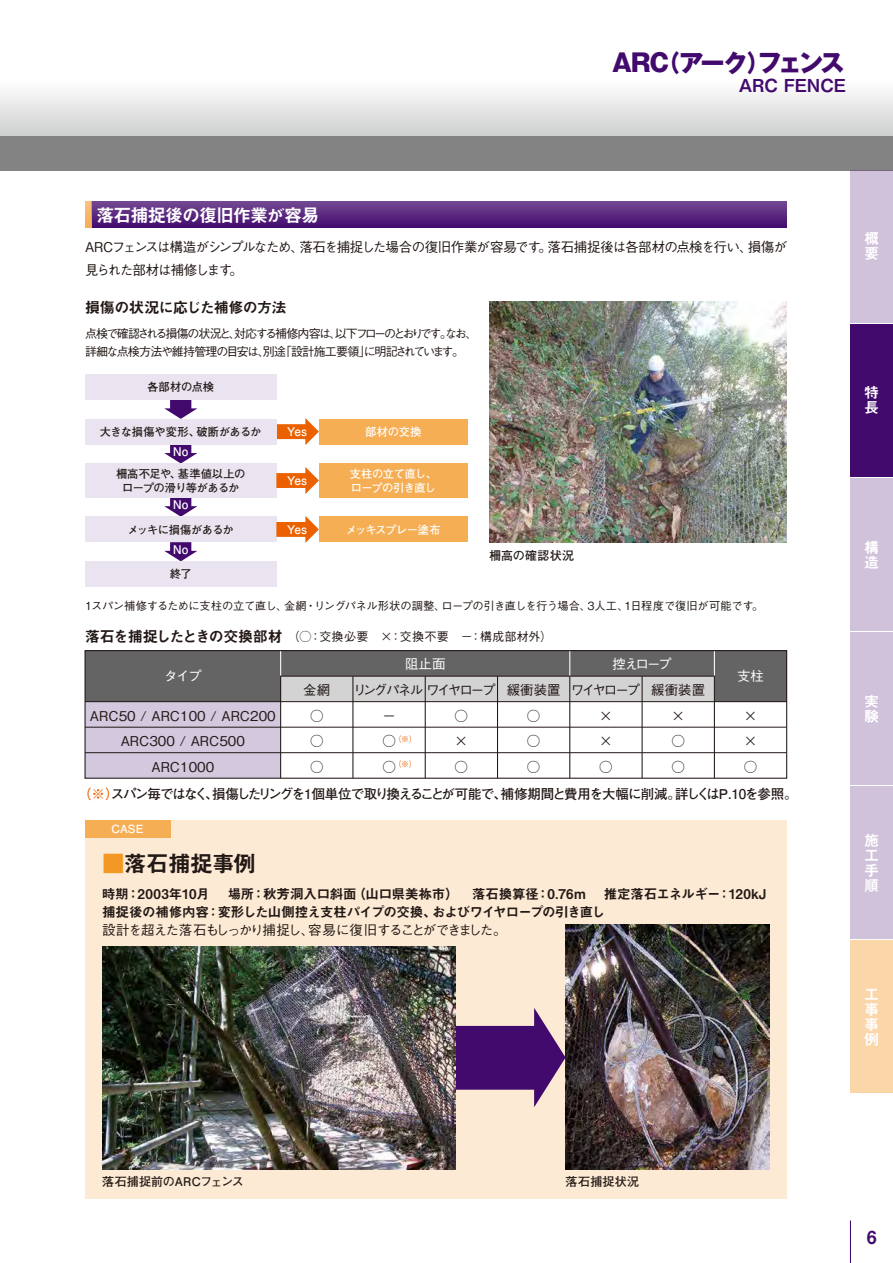
<style>
.page{position:relative;width:893px;height:1263px;background:#fff}
.page>*{position:absolute;margin:0;border:0;box-sizing:border-box;transform-origin:0 0}
.t1{font:800 24.3px "Gothic MB101 Pro";letter-spacing:-.12em;color:#430a6d}
.t2{font:22.5px "Midashi Go Pro MB31";letter-spacing:-.03em;color:#221815}
.t3{font:18px "Midashi Go Pro MB31";letter-spacing:-.05em;color:#fff}
.t4{font:18px "Midashi Go Pro MB31";color:#430a6d}
.t5{font:17.85px "Midashi Go Pro MB31";letter-spacing:-.005em;color:#430a6d}
.t6{font:15px/15px "Midashi Go Pro MB31";color:#fff}
.t7{font:15px "Midashi Go Pro MB31";letter-spacing:-.04em;color:#221815}
.t8{font:13.5px/18px "Midashi Go Pro MB31";letter-spacing:-.02em;color:#221815}
.t9{font:500 13.5px/22.5px "Gothic BBB Pro";letter-spacing:-.07em;color:#221815}
.t10{font:700 13.5px "Futo Go B101 Pro";letter-spacing:-.085em;color:#221815}
.t11{font:500 13.5px/25.5px "Gothic BBB Pro";color:#221815;text-align:center}
.t12{font:500 13.5px "Gothic BBB Pro";letter-spacing:-.095em;color:#221815}
.t13{font:500 13.5px "Gothic BBB Pro";letter-spacing:-.15em;color:#221815}
.t14{font:13.5px/25.5px "Koz Go Pr 6 N";color:#221815;text-align:justify}
.t15{font:500 13.5px "Gothic BBB Pro";letter-spacing:-.1em;color:#fff}
.t16{font:500 13.5px "Gothic BBB Pro";letter-spacing:-.05em;color:#221815}
.t17{font:500 12px/18px "Gothic BBB Pro";letter-spacing:-.13em;color:#221815}
.t18{font:500 12px "Gothic BBB Pro";letter-spacing:.025em;color:#221815}
.t19{font:700 12px "Futo Go B101 Pro";letter-spacing:.005em;color:#fff}
.t20{font:700 12px "Futo Go B101 Pro";letter-spacing:.02em;color:#221815}
.t21{font:700 12px "Futo Go B101 Pro";letter-spacing:-.005em;color:#221815}
.t22{font:500 11.25px "Gothic BBB Pro";letter-spacing:-.025em;color:#221815}
.t23{font:700 11.25px/13.5px "Futo Go B101 Pro";letter-spacing:-.035em;color:#221815;text-align:center}
.t24{font:700 11.25px/13.5px "Futo Go B101 Pro";letter-spacing:-.05em;color:#fff}
.t25{font:700 11.25px "Futo Go B101 Pro";letter-spacing:-.015em;color:#221815}
.t26{font:700 11.25px "Futo Go B101 Pro";letter-spacing:-.06em;color:#221815}
.t27{font:700 11.25px "Futo Go B101 Pro";letter-spacing:-.03em;color:#fff}
.t28{font:700 11.25px "Futo Go B101 Pro";letter-spacing:-.06em;color:#fff}
.t29{font:500 7.8px "Gothic BBB Pro";color:#eb6100}
.s1{font-family:"Midashi Go Pro MB31";font-weight:400;font-size:15px}
.s2{font-family:"Koz Go Pr 6 N";font-weight:400}
.s3{font-family:"Koz Go Pr 6 N";font-weight:400;font-size:13.5px;color:#221815}
.s4{color:#eb6100}
.s5{color:#f39825}
</style>
<div class="page">
<svg style="left:0;top:92px;width:893px;height:44px"></svg>
<div style="left:0;top:136px;width:893px;height:34px;background:#838383"></div>
<img style="left:489px;top:302px;width:298px;height:240px">
<div style="left:276px;top:424px;width:31px;height:15px;background:#eb6100"></div>
<svg style="left:305px;top:418px;width:14px;height:27px"></svg>
<div style="left:170px;top:400px;width:21px;height:11px;background:#430a6d"></div>
<svg style="left:164px;top:408px;width:33px;height:11px"></svg>
<div style="left:170px;top:444px;width:21px;height:12px;background:#430a6d"></div>
<svg style="left:164px;top:453px;width:33px;height:10px"></svg>
<div style="left:170px;top:497px;width:21px;height:12px;background:#430a6d"></div>
<svg style="left:164px;top:506px;width:33px;height:11px"></svg>
<div style="left:170px;top:542px;width:21px;height:11px;background:#430a6d"></div>
<svg style="left:164px;top:551px;width:33px;height:10px"></svg>
<svg style="left:91px;top:202px;width:696px;height:25px;background:#5c2a7f"></svg>
<svg style="left:85px;top:202px;width:6px;height:25px"></svg>
<div style="left:85px;top:561px;width:191px;height:26px;background:#e9e4f0"></div>
<div style="left:85px;top:374px;width:191px;height:26px;background:#e9e4f0"></div>
<div style="left:85px;top:419px;width:191px;height:25px;background:#e9e4f0"></div>
<div style="left:85px;top:463px;width:191px;height:34px;background:#e9e4f0"></div>
<div style="left:85px;top:517px;width:191px;height:25px;background:#e9e4f0"></div>
<div style="left:319px;top:419px;width:149px;height:25px;background:#f6ae54"></div>
<div style="left:319px;top:463px;width:149px;height:34px;background:#f6ae54"></div>
<div style="left:319px;top:517px;width:149px;height:25px;background:#f6ae54"></div>
<div style="left:276px;top:473px;width:31px;height:15px;background:#eb6100"></div>
<svg style="left:305px;top:467px;width:14px;height:27px"></svg>
<div style="left:276px;top:522px;width:31px;height:15px;background:#eb6100"></div>
<svg style="left:305px;top:516px;width:14px;height:27px"></svg>
<div style="left:85px;top:702px;width:196px;height:76px;background:#d3c8de"></div>
<div style="left:85px;top:651px;width:702px;height:51px;background:#656464"></div>
<svg style="left:714px;top:652px;width:1px;height:24px"></svg>
<div style="left:281px;top:676px;width:433px;height:26px;background:#d3d3d4"></div>
<hr style="left:425px;top:676px;width:1px;height:102px;background:#221815">
<hr style="left:352px;top:676px;width:1px;height:102px;background:#221815">
<hr style="left:280px;top:676px;width:1px;height:102px;background:#221815">
<hr style="left:497px;top:676px;width:1px;height:102px;background:#221815">
<hr style="left:569px;top:676px;width:1px;height:102px;background:#221815">
<hr style="left:642px;top:676px;width:1px;height:102px;background:#221815">
<hr style="left:714px;top:676px;width:1px;height:102px;background:#221815">
<svg style="left:569px;top:652px;width:1px;height:24px"></svg>
<svg style="left:280px;top:652px;width:1px;height:24px"></svg>
<hr style="left:85px;top:701px;width:702px;height:1px;background:#221815">
<hr style="left:281px;top:676px;width:433px;height:1px;background:#221815">
<div style="left:85px;top:650px;width:702px;height:129px;border:1px solid #221815"></div>
<div style="left:85px;top:821px;width:702px;height:378px;background:#fcead4"></div>
<div style="left:85px;top:821px;width:85px;height:17px;background:#f6ae54"></div>
<img style="left:566px;top:925px;width:204px;height:244px">
<div style="left:453px;top:1026px;width:89px;height:64px;background:#430a6d"></div>
<svg style="left:534px;top:1008px;width:32px;height:99px"></svg>
<img style="left:102px;top:946px;width:354px;height:223px">
<hr style="left:85px;top:727px;width:702px;height:1px;background:#221815">
<hr style="left:85px;top:752px;width:702px;height:1px;background:#221815">
<div style="left:850px;top:941px;width:43px;height:152px;background:#fad6a9"></div>
<div style="left:850px;top:324px;width:43px;height:152px;background:#430a6d"></div>
<div style="left:850px;top:478px;width:43px;height:152px;background:#d0c2da"></div>
<div style="left:850px;top:632px;width:43px;height:152px;background:#d0c2da"></div>
<div style="left:850px;top:787px;width:43px;height:152px;background:#d0c2da"></div>
<div style="left:850px;top:170px;width:43px;height:152px;background:#d0c2da"></div>
<hr style="left:850px;top:1220px;width:1px;height:43px;background:#430a6d">
<h1 class="t1" style="left:612px;top:43px;width:234px">ARC（アーク）フェンス</h1>
<h3 class="t5" style="left:739px;top:71px;width:109px">ARC FENCE</h3>
<h3 class="t3" style="left:96px;top:200px;width:224px">落石捕捉後の復旧作業が容易</h3>
<p class="t9" style="left:85px;top:234px;width:704px">ARCフェンスは構造がシンプルなため、落石を捕捉した場合の復旧作業が容易です。落石捕捉後は各部材の点検を行い、損傷が見られた部材は補修します。</p>
<p class="t7" style="left:85px;top:295px;width:203px">損傷の状況に応じた補修の方法</p>
<p class="t17" style="left:85px;top:323px;width:394px">点検で確認される損傷の状況と、対応する補修内容は、以下フローのとおりです。なお、詳細な点検方法や維持管理の目安は、別途「設計施工要領」に明記されています。</p>
<p class="t23" style="left:147px;top:379px;width:68px">各部材の点検</p>
<p class="t25" style="left:100px;top:423px;width:163px">大きな損傷や変形、破断があるか</p>
<p class="t23" style="left:116px;top:466px;width:131px">柵高不足や、基準値以上のロープの滑り等があるか</p>
<p class="t26" style="left:128px;top:520px;width:107px">メッキに損傷があるか</p>
<p class="t19" style="left:173px;top:442px;width:17px">No</p>
<p class="t19" style="left:173px;top:495px;width:17px">No</p>
<p class="t19" style="left:173px;top:540px;width:17px">No</p>
<p class="t23" style="left:170px;top:566px;width:24px">終了</p>
<p class="t19" style="left:287px;top:422px;width:22px">Yes</p>
<p class="t19" style="left:287px;top:471px;width:22px">Yes</p>
<p class="t19" style="left:287px;top:519px;width:22px">Yes</p>
<p class="t27" style="left:365px;top:423px;width:58px">部材の交換</p>
<p class="t24" style="left:350px;top:466px;width:89px">支柱の立て直し、ロープの引き直し</p>
<p class="t28" style="left:346px;top:520px;width:96px">メッキスプレー塗布</p>
<p class="t20" style="left:489px;top:546px;width:87px">柵高の確認状況</p>
<p class="t22" style="left:85px;top:597px;width:680px">1スパン補修するために支柱の立て直し、金網・リングパネル形状の調整、ロープの引き直しを行う場合、3人工、1日程度で復旧が可能です。</p>
<p class="t18" style="left:85px;top:627px;width:469px"><span class="s1">落石を捕捉したときの交換部材</span> （<span class="s2">◯</span>：交換必要　<span class="s2">×</span>：交換不要　<span class="s2">－</span>：構成部材外）</p>
<p class="t15" style="left:164px;top:665px;width:39px">タイプ</p>
<p class="t15" style="left:737px;top:665px;width:28px">支柱</p>
<p class="t15" style="left:405px;top:653px;width:42px">阻止面</p>
<p class="t15" style="left:613px;top:653px;width:61px">控えロープ</p>
<p class="t13" style="left:353px;top:679px;width:354px">リングパネルワイヤロープ 緩衝装置 ワイヤロープ 緩衝装置</p>
<p class="t14" style="left:671px;top:703px;width:15px">× ○ ○</p>
<p class="t14" style="left:744px;top:703px;width:15px">× × ○</p>
<p class="t16" style="left:303px;top:679px;width:28px">金網</p>
<p class="t14" style="left:310px;top:703px;width:15px">○ ○ ○</p>
<p class="t14" style="left:455px;top:703px;width:15px">○ × ○</p>
<p class="t14" style="left:527px;top:703px;width:15px">○ ○ ○</p>
<p class="t11" style="left:90px;top:701px;width:187px">ARC50 / ARC100 / ARC200<br>ARC300 / ARC500<br>ARC1000</p>
<p class="t14" style="left:599px;top:703px;width:15px">× × ○</p>
<p class="t14" style="left:382px;top:703px;width:15px">－</p>
<p class="t29" style="left:382px;top:733px;width:36px"><span class="s3">○</span>（※）</p>
<p class="t29" style="left:382px;top:758px;width:36px"><span class="s3">○</span>（※）</p>
<p class="t10" style="left:78px;top:783px;width:721px"><span class="s4">（※）</span>スパン毎ではなく、損傷したリングを1個単位で取り換えることが可能で、補修期間と費用を大幅に削減。詳しくはP.10を参照。</p>
<p class="t27" style="left:111px;top:820px;width:34px">CASE</p>
<h2 class="t2" style="left:102px;top:845px;width:155px"><span class="s5">■</span>落石捕捉事例</h2>
<p class="t8" style="left:102px;top:883px;width:666px">時期：2003年10月　 場所：秋芳洞入口斜面（山口県美祢市）　落石換算径：0.76m　 推定落石エネルギー：120kJ捕捉後の補修内容：変形した山側控え支柱パイプの交換、およびワイヤロープの引き直し</p>
<p class="t12" style="left:102px;top:918px;width:406px">設計を超えた落石もしっかり捕捉し、容易に復旧することができました。</p>
<p class="t6" style="left:864px;top:229px;width:16px">概要</p>
<p class="t6" style="left:864px;top:383px;width:15px">特長</p>
<p class="t6" style="left:864px;top:538px;width:16px">構造</p>
<p class="t6" style="left:864px;top:692px;width:16px">実験</p>
<p class="t6" style="left:864px;top:831px;width:16px;text-align:justify">施工手順</p>
<p class="t6" style="left:864px;top:985px;width:16px;text-align:justify">工事事例</p>
<p class="t21" style="left:102px;top:1172px;width:143px">落石捕捉前のARCフェンス</p>
<p class="t20" style="left:566px;top:1172px;width:75px">落石捕捉状況</p>
<h3 class="t4" style="left:867px;top:1222px;width:12px">6</h3>
</div>
